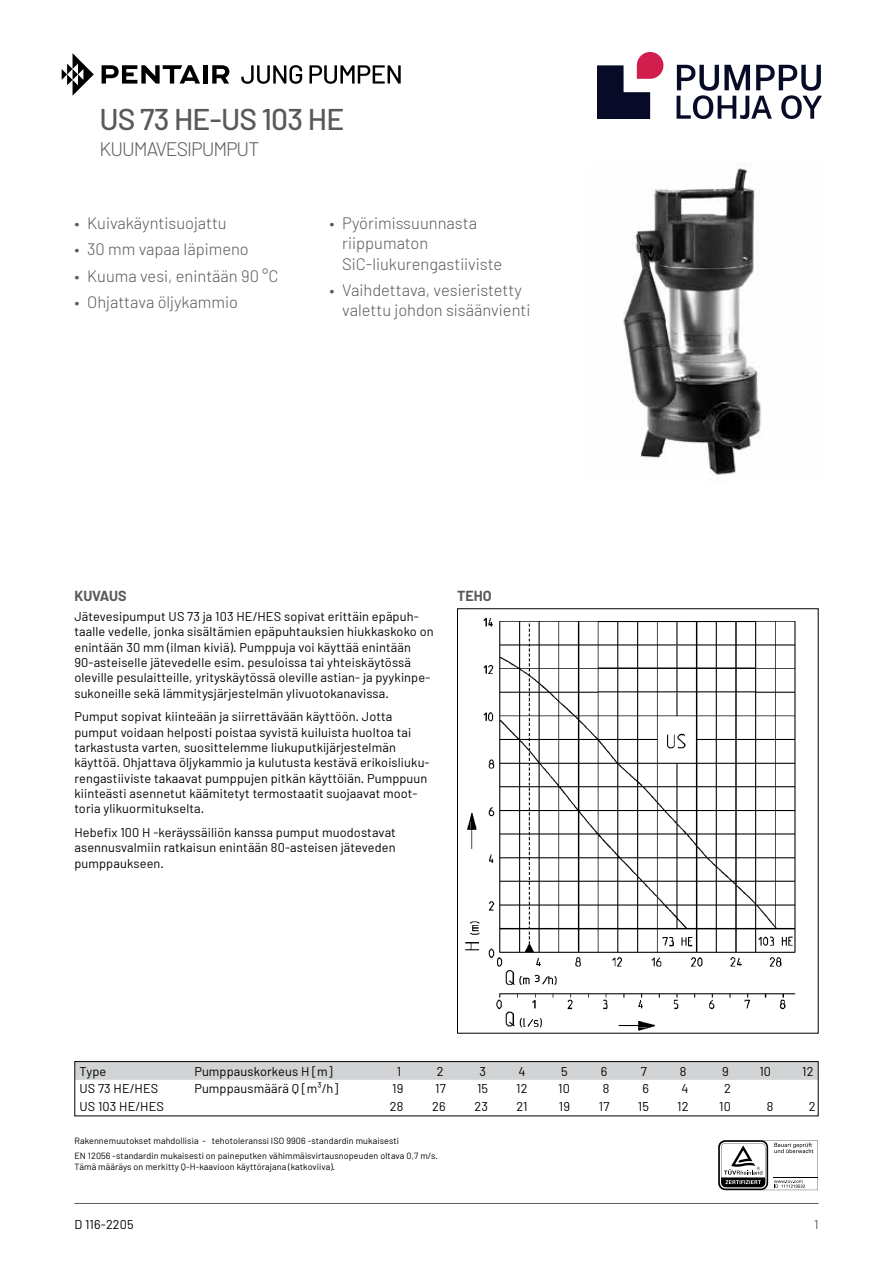
<style>
.page{position:relative;width:893px;height:1263px;background:#fff}
.page>*{position:absolute;margin:0;border:0;box-sizing:border-box;transform-origin:0 0}
.t1{font:500 30px "Barlow";letter-spacing:-.025em;color:#58595b}
.t2{font:300 19.5px "Barlow";letter-spacing:-.05em;color:#58595b}
.t3{font:300 16.5px/20.2px "Barlow";color:#58595b}
.t4{font:700 14.25px "Barlow";color:#58595b}
.t5{font:12.75px/15.3px "Barlow";letter-spacing:.01em;color:#000}
.t6{font:12.75px "Barlow";color:#58595b}
.t7{font:9px/15px "Barlow";letter-spacing:.01em;color:#000}
</style>
<div class="page">
<hr style="left:74px;top:1203px;width:745px;height:1px;background:#58595b">
<img style="left:623px;top:163px;width:138px;height:312px">
<img style="left:465px;top:617px;width:331px;height:414px">
<div style="left:76px;top:1063px;width:741px;height:17px;background:#d1d3d4"></div>
<div style="left:74px;top:1061px;width:745px;height:55px;border:1px solid #000"></div>
<svg style="left:718px;top:1140px;width:100px;height:50px"></svg>
<svg style="left:241px;top:65px;width:61px;height:19px"></svg>
<svg style="left:309px;top:65px;width:92px;height:19px"></svg>
<svg style="left:62px;top:53px;width:32px;height:43px"></svg>
<svg style="left:102px;top:65px;width:98px;height:19px"></svg>
<hr style="left:203px;top:65px;width:4px;height:19px;background:#000">
<svg style="left:212px;top:65px;width:17px;height:19px"></svg>
<img style="left:597px;top:52px;width:224px;height:66px">
<h1 class="t1" style="left:99px;top:101px;width:246px">US 73 HE-US 103 HE</h1>
<h2 class="t2" style="left:99px;top:136px;width:161px">KUUMAVESIPUMPUT</h2>
<p class="t3" style="left:74px;top:213px;width:154px">• Kuivakäyntisuojattu</p>
<p class="t3" style="left:74px;top:239px;width:176px">• 30 mm vapaa läpimeno</p>
<p class="t3" style="left:74px;top:265px;width:206px">• Kuuma vesi, enintään 90 °C</p>
<p class="t3" style="left:74px;top:291px;width:165px">• Ohjattava öljykammio</p>
<p class="t3" style="left:342px;top:213px;width:161px;text-indent:-13px">• Pyörimissuunnasta riippumaton<br>SiC-liukurengastiiviste</p>
<p class="t3" style="left:342px;top:279px;width:190px;text-indent:-13px">• Vaihdettava, vesieristetty valettu johdon sisäänvienti</p>
<p class="t4" style="left:74px;top:587px;width:54px">KUVAUS</p>
<p class="t4" style="left:457px;top:587px;width:36px">TEHO</p>
<p class="t5" style="left:74px;top:608px;width:361px">Jätevesipumput US 73 ja 103 HE/HES sopivat erittäin epäpuh&shy;taalle vedelle, jonka sisältämien epäpuhtauksien hiukkaskoko on enintään 30 mm (ilman kiviä). Pumppuja voi käyttää enintään 90-asteiselle jätevedelle esim. pesuloissa tai yhteiskäytössä oleville pesulaitteille, yrityskäytössä oleville astian- ja pyykinpe&shy;sukoneille sekä lämmitysjärjestelmän ylivuotokanavissa.</p>
<p class="t5" style="left:74px;top:709px;width:357px">Pumput sopivat kiinteään ja siirrettävään käyttöön. Jotta pumput voidaan helposti poistaa syvistä kuiluista huoltoa tai tarkastusta varten, suosittelemme liukuputkijärjestelmän käyttöä. Ohjattava öljykammio ja kulutusta kestävä erikoisliuku&shy;rengastiiviste takaavat pumppujen pitkän käyttöiän. Pumppuun kiinteästi asennetut käämitetyt termostaatit suojaavat moot&shy;toria ylikuormitukselta.</p>
<p class="t5" style="left:74px;top:824px;width:323px;text-align:justify">Hebefix 100 H -keräyssäiliön kanssa pumput muodostavat asennusvalmiin ratkaisun enintään 80-asteisen jäteveden pumppaukseen.</p>
<p class="t5" style="left:79px;top:1063px;width:28px">Type</p>
<p class="t5" style="left:194px;top:1063px;width:140px">Pumppauskorkeus H [m]</p>
<p class="t5" style="left:397px;top:1063px;width:6px">1</p>
<p class="t5" style="left:437px;top:1063px;width:8px">2</p>
<p class="t5" style="left:479px;top:1063px;width:8px">3</p>
<p class="t5" style="left:518px;top:1063px;width:9px">4</p>
<p class="t5" style="left:561px;top:1063px;width:8px">5</p>
<p class="t5" style="left:601px;top:1063px;width:8px">6</p>
<p class="t5" style="left:641px;top:1063px;width:8px">7</p>
<p class="t5" style="left:680px;top:1063px;width:8px">8</p>
<p class="t5" style="left:722px;top:1063px;width:8px">9</p>
<p class="t5" style="left:759px;top:1063px;width:13px">10</p>
<p class="t5" style="left:802px;top:1063px;width:13px">12</p>
<p class="t5" style="left:79px;top:1081px;width:80px">US 73 HE/HES</p>
<p class="t5" style="left:194px;top:1081px;width:145px">Pumppausmäärä Q [m³/h]</p>
<p class="t5" style="left:392px;top:1081px;width:13px">19</p>
<p class="t5" style="left:435px;top:1081px;width:12px">17</p>
<p class="t5" style="left:477px;top:1081px;width:13px">15</p>
<p class="t5" style="left:516px;top:1081px;width:13px">12</p>
<p class="t5" style="left:558px;top:1081px;width:13px">10</p>
<p class="t5" style="left:603px;top:1081px;width:8px">8</p>
<p class="t5" style="left:642px;top:1081px;width:8px">6</p>
<p class="t5" style="left:681px;top:1081px;width:9px">4</p>
<p class="t5" style="left:724px;top:1081px;width:8px">2</p>
<p class="t5" style="left:79px;top:1099px;width:86px">US 103 HE/HES</p>
<p class="t5" style="left:390px;top:1099px;width:15px">28</p>
<p class="t5" style="left:432px;top:1099px;width:15px">26</p>
<p class="t5" style="left:475px;top:1099px;width:15px">23</p>
<p class="t5" style="left:516px;top:1099px;width:13px">21</p>
<p class="t5" style="left:559px;top:1099px;width:13px">19</p>
<p class="t5" style="left:599px;top:1099px;width:12px">17</p>
<p class="t5" style="left:638px;top:1099px;width:13px">15</p>
<p class="t5" style="left:677px;top:1099px;width:13px">12</p>
<p class="t5" style="left:719px;top:1099px;width:13px">10</p>
<p class="t5" style="left:767px;top:1099px;width:8px">8</p>
<p class="t5" style="left:809px;top:1099px;width:8px">2</p>
<p class="t7" style="left:74px;top:1133px;width:365px">Rakennemuutokset mahdollisia - tehotoleranssi ISO 9906 -standardin mukaisesti<br>EN 12056 -standardin mukaisesti on paineputken vähimmäisvirtausnopeuden oltava 0,7 m/s.</p>
<p class="t7" style="left:74px;top:1159px;width:262px">Tämä määräys on merkitty Q-H-kaavioon käyttörajana (katkoviiva).</p>
<p class="t5" style="left:74px;top:1216px;width:61px">D 116-2205</p>
<p class="t6" style="left:814px;top:1216px;width:6px">1</p>
</div>
